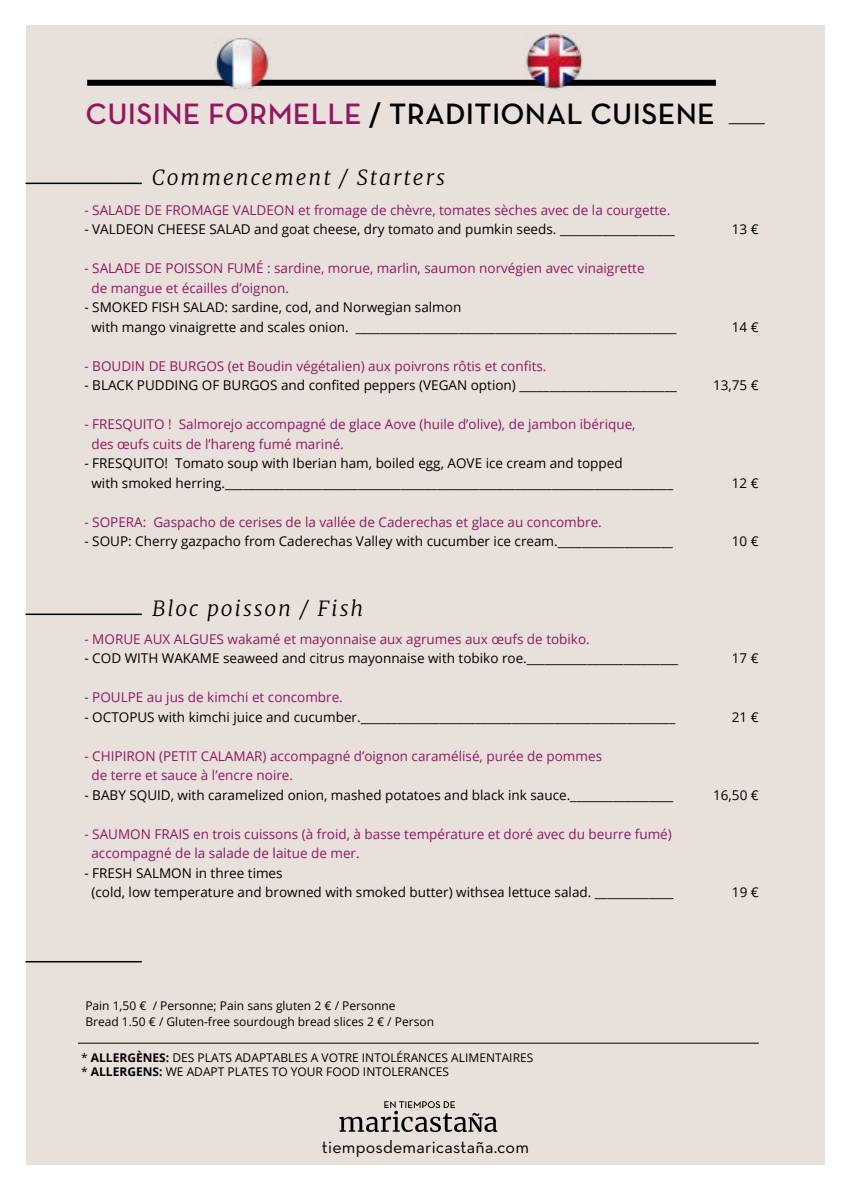
<style>
.page{position:relative;width:851px;height:1191px;background:#fff}
.page>*{position:absolute;margin:0;border:0;box-sizing:border-box;transform-origin:0 0}
.t1{font:600 30px "Neutra Text";letter-spacing:.01em;color:#000}
.t2{font:italic 300 21px "Merriweather";letter-spacing:.09em;color:#000}
.t3{font:18px "Neutra Text";letter-spacing:.01em;color:#000}
.t4{font:13.5px/19.5px "Open Sans";color:#000}
.t5{font:13.5px/19.5px "Open Sans";color:#941660}
.t6{font:12px/16.5px "Open Sans";color:#000}
.s1{color:#941660}
.s2{font-weight:700}
</style>
<div class="page">
<div style="left:26px;top:26px;width:798px;height:1139px;background:#e8e1db"></div>
<hr style="left:78px;top:1042px;width:680px;height:1px;background:#000">
<svg style="left:339px;top:1101px;width:158px;height:31px"></svg>
<hr style="left:728px;top:123px;width:36px;height:1px;background:#000">
<div style="left:87px;top:80px;width:628px;height:6px;background:#000"></div>
<hr style="left:25px;top:961px;width:117px;height:1px;background:#000">
<hr style="left:25px;top:183px;width:117px;height:1px;background:#000">
<hr style="left:25px;top:613px;width:117px;height:2px;background:#000">
<img style="left:214px;top:38px;width:56px;height:52px">
<img style="left:524px;top:33px;width:65px;height:57px">
<h1 class="t1" style="left:85px;top:96px;width:630px"><span class="s1">CUISINE FORMELLE</span> / TRADITIONAL CUISENE</h1>
<h2 class="t2" style="left:152px;top:162px;width:294px">Commencement / Starters</h2>
<p class="t5" style="left:84px;top:199px;width:587px">- SALADE DE FROMAGE VALDEON et fromage de chèvre, tomates sèches avec de la courgette.</p>
<p class="t4" style="left:84px;top:219px;width:592px">- VALDEON CHEESE SALAD and goat cheese, dry tomato and pumkin seeds. ___________________</p>
<p class="t4" style="left:731px;top:219px;width:28px">13 €</p>
<p class="t5" style="left:91px;top:258px;width:554px;text-indent:-7px">- SALADE DE POISSON FUMÉ : sardine, morue, marlin, saumon norvégien avec vinaigrette de mangue et écailles d’oignon.</p>
<p class="t4" style="left:91px;top:297px;width:586px;text-indent:-7px">- SMOKED FISH SALAD: sardine, cod, and Norwegian salmon<br>with mango vinaigrette and scales onion. _____________________________________________________</p>
<p class="t4" style="left:731px;top:316px;width:28px">14 €</p>
<p class="t5" style="left:84px;top:355px;width:463px">- BOUDIN DE BURGOS (et Boudin végétalien) aux poivrons rôtis et confits.</p>
<p class="t4" style="left:84px;top:375px;width:593px">- BLACK PUDDING OF BURGOS and confited peppers (VEGAN option) __________________________</p>
<p class="t4" style="left:713px;top:375px;width:47px">13,75 €</p>
<p class="t5" style="left:91px;top:414px;width:545px;text-indent:-7px">- FRESQUITO ! Salmorejo accompagné de glace Aove (huile d’olive), de jambon ibérique, des œufs cuits de l’hareng fumé mariné.</p>
<p class="t4" style="left:91px;top:453px;width:583px;text-indent:-7px">- FRESQUITO! Tomato soup with Iberian ham, boiled egg, AOVE ice cream and topped<br>with smoked herring.__________________________________________________________________________</p>
<p class="t4" style="left:731px;top:472px;width:28px">12 €</p>
<p class="t5" style="left:84px;top:511px;width:519px">- SOPERA: Gaspacho de cerises de la vallée de Caderechas et glace au concombre.</p>
<p class="t4" style="left:84px;top:531px;width:589px">- SOUP: Cherry gazpacho from Caderechas Valley with cucumber ice cream.___________________</p>
<p class="t4" style="left:731px;top:531px;width:28px">10 €</p>
<h2 class="t2" style="left:152px;top:594px;width:212px">Bloc poisson / Fish</h2>
<p class="t5" style="left:84px;top:628px;width:507px">- MORUE AUX ALGUES wakamé et mayonnaise aux agrumes aux œufs de tobiko.</p>
<p class="t4" style="left:84px;top:648px;width:595px">- COD WITH WAKAME seaweed and citrus mayonnaise with tobiko roe._________________________</p>
<p class="t4" style="left:731px;top:648px;width:28px">17 €</p>
<p class="t5" style="left:84px;top:687px;width:260px">- POULPE au jus de kimchi et concombre.</p>
<p class="t4" style="left:84px;top:706px;width:592px">- OCTOPUS with kimchi juice and cucumber.____________________________________________________</p>
<p class="t4" style="left:731px;top:706px;width:28px">21 €</p>
<p class="t5" style="left:91px;top:745px;width:512px;text-indent:-7px">- CHIPIRON (PETIT CALAMAR) accompagné d’oignon caramélisé, purée de pommes de terre et sauce à l’encre noire.</p>
<p class="t4" style="left:84px;top:784px;width:590px">- BABY SQUID, with caramelized onion, mashed potatoes and black ink sauce._________________</p>
<p class="t4" style="left:713px;top:784px;width:47px">16,50 €</p>
<p class="t5" style="left:91px;top:823px;width:581px;text-indent:-7px">- SAUMON FRAIS en trois cuissons (à froid, à basse température et doré avec du beurre fumé) accompagné de la salade de laitue de mer.</p>
<p class="t4" style="left:91px;top:862px;width:583px;text-indent:-7px">- FRESH SALMON in three times<br>(cold, low temperature and browned with smoked butter) withsea lettuce salad. _____________</p>
<p class="t4" style="left:731px;top:882px;width:28px">19 €</p>
<p class="t6" style="left:85px;top:996px;width:350px">Pain 1,50 € / Personne; Pain sans gluten 2 € / Personne<br>Bread 1.50 € / Gluten-free sourdough bread slices 2 € / Person</p>
<p class="t6" style="left:81px;top:1049px;width:453px;line-height:14.4px">* <span class="s2">ALLERGÈNES:</span> DES PLATS ADAPTABLES A VOTRE INTOLÉRANCES ALIMENTAIRES * <span class="s2">ALLERGENS:</span> WE ADAPT PLATES TO YOUR FOOD INTOLERANCES</p>
<h3 class="t3" style="left:322px;top:1135px;width:208px">tiemposdemaricastaña.com</h3>
</div>
